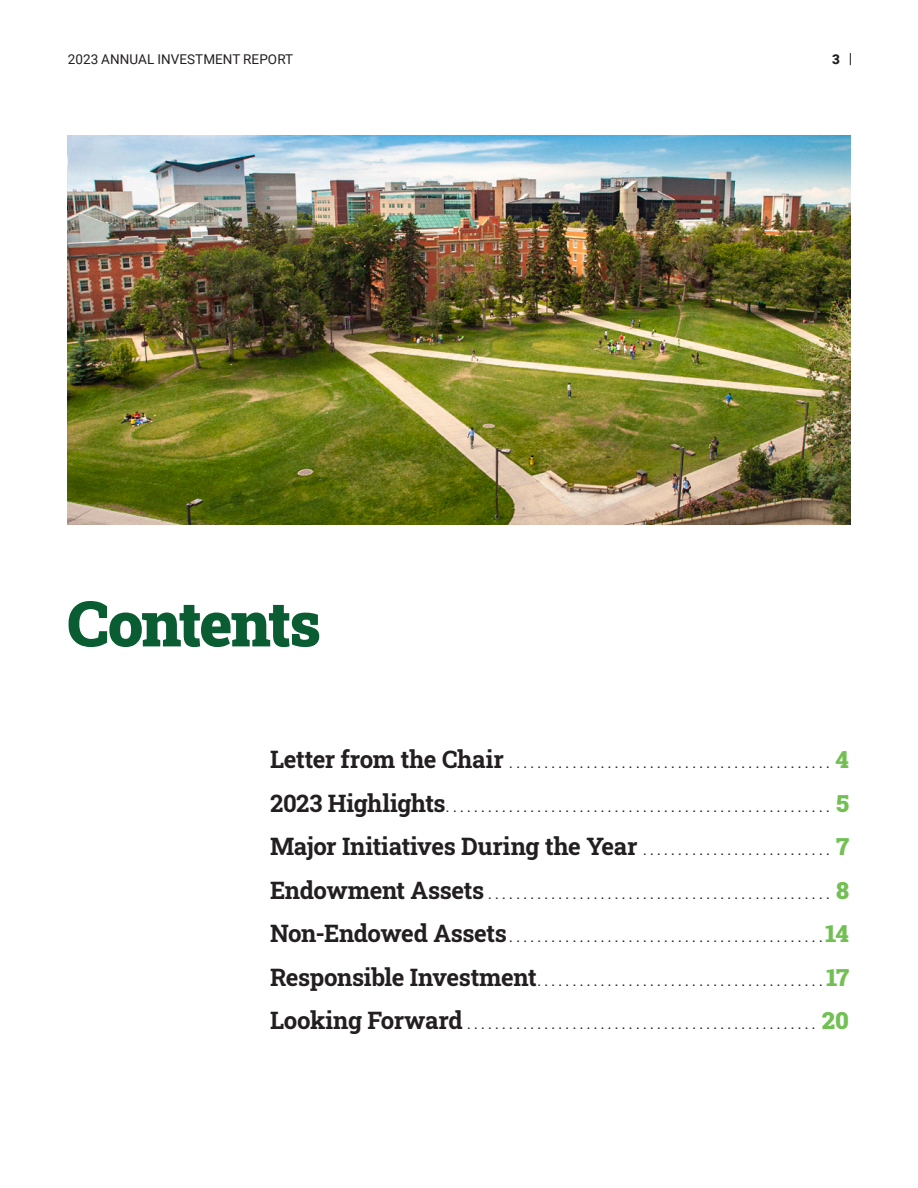
<style>
.page{position:relative;width:918px;height:1188px;background:#fff}
.page>*{position:absolute;margin:0;border:0;box-sizing:border-box;transform-origin:0 0}
.Report_-_H1_Slab{font:900 63px "Roboto Slab";letter-spacing:-.03em;color:#0a5d32}
.t1{font:700 24px "Roboto Slab";letter-spacing:-.01em;color:#231f20}
.Report_-_ToC_H1{font:15px "Roboto Slab";color:#231f20}
.t2{font:13.5px "Roboto";letter-spacing:.005em;color:#231f20}
.t3{font:900 13.5px "Roboto";color:#231f20}
.s1{font-weight:700;font-size:24px}
.s2{font-weight:900;font-size:24px;color:#72c054}
.s3{font-weight:400;font-size:15px}
.s4{font-weight:900;color:#72c054}
</style>
<div class="page">
<img style="left:68px;top:135px;width:782px;height:390px">
<svg style="left:850px;top:53px;width:1px;height:12px"></svg>
<p class="t2" style="left:68px;top:50px;width:227px">2023 ANNUAL INVESTMENT REPORT</p>
<p class="t3" style="left:832px;top:50px;width:9px">3</p>
<p class="Report_-_H1_Slab" style="left:68px;top:580px;width:255px">Contents</p>
<p class="Report_-_ToC_H1" style="left:270px;top:753px;width:581px"><span class="s1">Letter from the Chair</span> . . . . . . . . . . . . . . . . . . . . . . . . . . . . . . . . . . . . . . . . . . . . . . <span class="s2">4</span></p>
<p class="Report_-_ToC_H1" style="left:270px;top:796px;width:581px"><span class="s1">2023 Highlights</span> . . . . . . . . . . . . . . . . . . . . . . . . . . . . . . . . . . . . . . . . . . . . . . . . . . . . . . . <span class="s2">5</span></p>
<p class="t1" style="left:270px;top:830px;width:580px">Major Initiatives During the Year <span class="s3">. . . . . . . . . . . . . . . . . . . . . . . . . . .</span> <span class="s4">7</span></p>
<p class="Report_-_ToC_H1" style="left:270px;top:883px;width:581px"><span class="s1">Endowment Assets</span> . . . . . . . . . . . . . . . . . . . . . . . . . . . . . . . . . . . . . . . . . . . . . . . . . <span class="s2">8</span></p>
<p class="Report_-_ToC_H1" style="left:270px;top:927px;width:581px"><span class="s1">Non-Endowed Assets</span> . . . . . . . . . . . . . . . . . . . . . . . . . . . . . . . . . . . . . . . . . . . . <span class="s2">14</span></p>
<p class="Report_-_ToC_H1" style="left:270px;top:970px;width:580px"><span class="s1">Responsible Investment</span> . . . . . . . . . . . . . . . . . . . . . . . . . . . . . . . . . . . . . . . . . <span class="s2">17</span></p>
<p class="Report_-_ToC_H1" style="left:270px;top:1014px;width:581px"><span class="s1">Looking Forward</span> . . . . . . . . . . . . . . . . . . . . . . . . . . . . . . . . . . . . . . . . . . . . . . . . . . <span class="s2">20</span></p>
</div>
